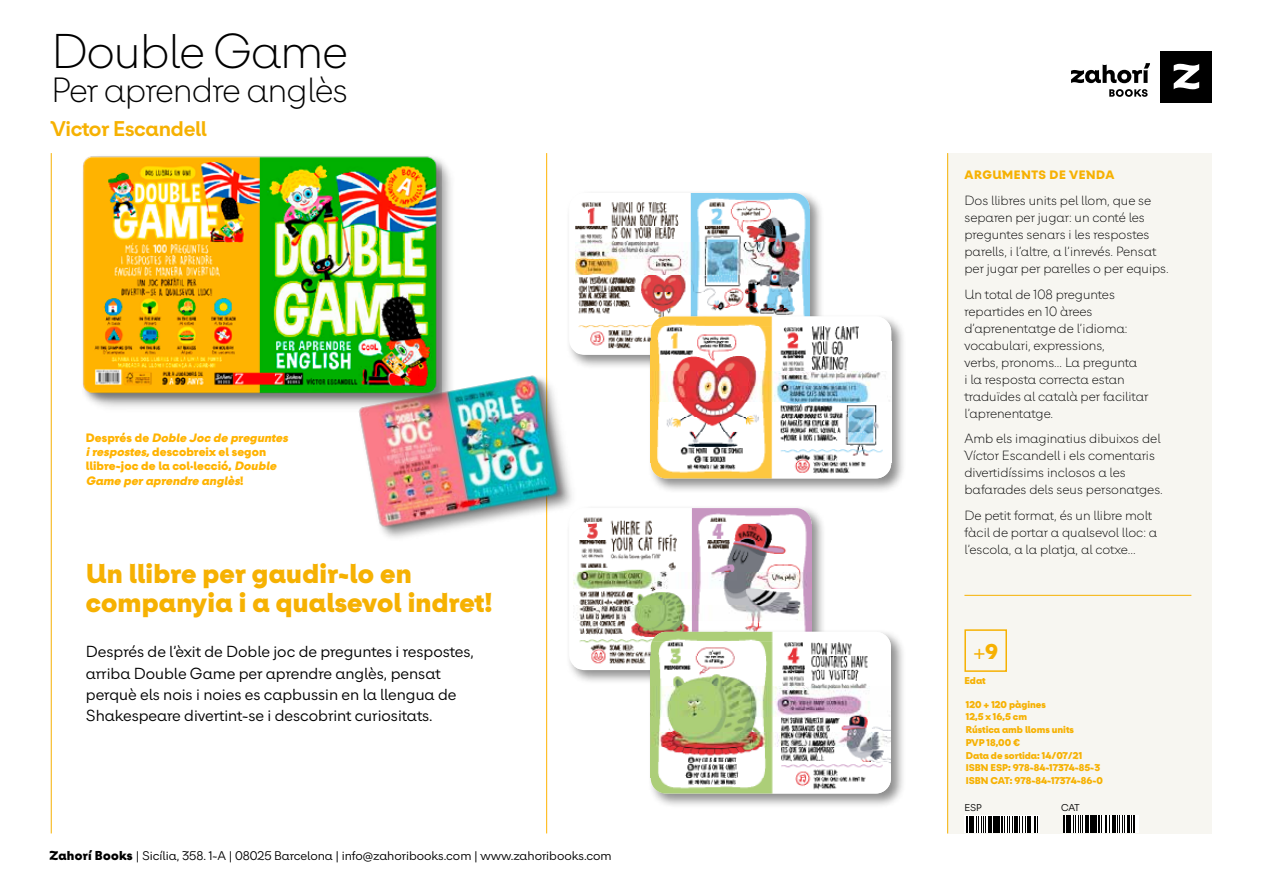
<style>
.page{position:relative;width:1263px;height:893px;background:#fff}
.page>*{position:absolute;margin:0;border:0;box-sizing:border-box;transform-origin:0 0}
.t1{font:300 48px "zah 03";letter-spacing:-.025em;color:#000}
.t2{font:300 34.5px "zah 03";letter-spacing:-.025em;color:#000}
.t3{font:900 27px/29.7px "zah 03";letter-spacing:.01em;color:#f6b102}
.t4{font:700 21px "zah 03";letter-spacing:-.01em;color:#f6b102}
.t5{font:21px "zah 03";color:#f6b102}
.t6{font:15.75px/21.3px "zah 03";color:#000}
.t7{font:300 13.2px/17px "zah 03";color:#000}
.t8{font:12.3px "zah 03";color:#000}
.t9{font:italic 900 12px/14.4px "zah 03";color:#ffb300}
.t10{font:900 12px "zah 03";letter-spacing:.05em;color:#f6b102}
.t11{font:900 9.75px/12.8px "zah 03";color:#f6b102}
.t12{font:9.75px "zah 03";color:#000}
.t13{font:4.5px "Helvetica";color:#000;scale:1.34 1}
.s1{font-style:normal}
.s2{font-weight:900;font-size:12.75px}
.s3{font-weight:900}
</style>
<div class="page">
<div style="left:1161px;top:51px;width:51px;height:51px;background:#000"></div>
<svg style="left:1174px;top:64px;width:25px;height:25px"></svg>
<svg style="left:1071px;top:63px;width:79px;height:20px"></svg>
<svg style="left:1109px;top:89px;width:38px;height:8px"></svg>
<div style="left:947px;top:153px;width:265px;height:680px;background:#f7f6f1"></div>
<hr style="left:947px;top:153px;width:1px;height:680px;background:#f6b102">
<hr style="left:51px;top:153px;width:1px;height:680px;background:#f6b102">
<hr style="left:964px;top:595px;width:227px;height:1px;background:#f6b102">
<div style="left:964px;top:629px;width:43px;height:43px;border:2px solid #f6b102"></div>
<div style="left:964px;top:815px;width:76px;height:18px;background:#fff"></div>
<svg style="left:966px;top:816px;width:72px;height:17px"></svg>
<div style="left:1063px;top:815px;width:75px;height:18px;background:#fff"></div>
<svg style="left:1063px;top:815px;width:72px;height:18px"></svg>
<div style="left:566px;top:190px;width:259px;height:180px;background:#000;opacity:.45"></div>
<div style="left:569px;top:193px;width:240px;height:162px;background:#fff;border-radius:15px"></div>
<img style="left:575px;top:193px;width:234px;height:161px">
<div style="left:648px;top:314px;width:258px;height:179px;background:#000;opacity:.45"></div>
<img style="left:651px;top:316px;width:240px;height:162px">
<img style="left:662px;top:478px;width:217px;height:1px">
<div style="left:566px;top:505px;width:260px;height:180px;background:#000;opacity:.45"></div>
<img style="left:574px;top:508px;width:237px;height:161px">
<div style="left:648px;top:629px;width:258px;height:180px;background:#000;opacity:.45"></div>
<img style="left:651px;top:632px;width:240px;height:161px">
<img style="left:662px;top:793px;width:217px;height:1px">
<hr style="left:546px;top:153px;width:1px;height:680px;background:#ffb300">
<img style="left:362px;top:355px;width:215px;height:193px">
<div style="left:81px;top:153px;width:375px;height:262px;background:#000;opacity:.45"></div>
<img style="left:81px;top:153px;width:361px;height:276px">
<h1 class="t1" style="left:51px;top:18px;width:298px">Double Game</h1>
<h2 class="t2" style="left:51px;top:66px;width:299px">Per aprendre anglès</h2>
<h3 class="t4" style="left:51px;top:113px;width:157px">Victor Escandell</h3>
<p class="t9" style="left:86px;top:429px;width:206px"><span class="s1">D e s p r é s d e</span> Doble Joc de preguntes irespostes,<span class="s1">descobreix el segon llibre-joc de la col·lecció,</span> Double<br>Game peraprendre anglès<span class="s1">!</span></p>
<h3 class="t3" style="left:86px;top:556px;width:408px">Un llibre per gaudir-lo en companyia i a qualsevol indret!</h3>
<p class="t6" style="left:86px;top:640px;width:389px">Després de l’èxit de Doble joc de preguntes i respostes, arriba Double Game per aprendre anglès, pensat perquè els nois i noies es capbussin en la llengua de Shakespeare divertint-se i descobrint curiositats.</p>
<p class="t8" style="left:50px;top:847px;width:564px"><span class="s2">Zahorí Books</span> | Sicília, 358. 1-A | 08025 Barcelona | info@zahoribooks.com | www.zahoribooks.com</p>
<p class="t10" style="left:964px;top:166px;width:151px">ARGUMENTS DE VENDA</p>
<p class="t7" style="left:964px;top:191px;width:206px">Dos llibres units pel llom, que se separen per jugar: un conté les preguntes senars i les respostes parells, i l’altre, a l’inrevés. Pensat per jugar per parelles o per equips.</p>
<p class="t7" style="left:964px;top:285px;width:185px">Un total de 108 preguntes repartides en 10 àrees d’aprenentatge de l’idioma: vocabulari, expressions,<br>verbs, pronoms… La pregunta<br>i la resposta correcta estan traduïdes al català per facilitar l’aprenentatge.</p>
<p class="t7" style="left:964px;top:429px;width:200px">Amb els imaginatius dibuixos del Víctor Escandell i els comentaris divertidíssims inclosos a les bafarades dels seus personatges.</p>
<p class="t7" style="left:964px;top:506px;width:194px">De petit format, és un llibre molt fàcil de portar a qualsevol lloc: a l’escola, a la platja, al cotxe...</p>
<h3 class="t5" style="left:973px;top:637px;width:27px">+<span class="s3">9</span></h3>
<p class="t11" style="left:964px;top:674px;width:23px">Edat</p>
<p class="t11" style="left:966px;top:697px;width:139px">120 + 120 pàgines<br>12,5 x 16,5 cm<br>Rústica amb lloms units<br>PVP 18,00 €<br>Data de sortida: 14/07/21<br>ISBN ESP: 978-84-17374-85-3<br>ISBN CAT: 978-84-17374-86-0</p>
<p class="t13" style="left:959px;top:808px;width:14px">ISBN</p>
<p class="t12" style="left:1061px;top:801px;width:20px">CAT</p>
</div>
